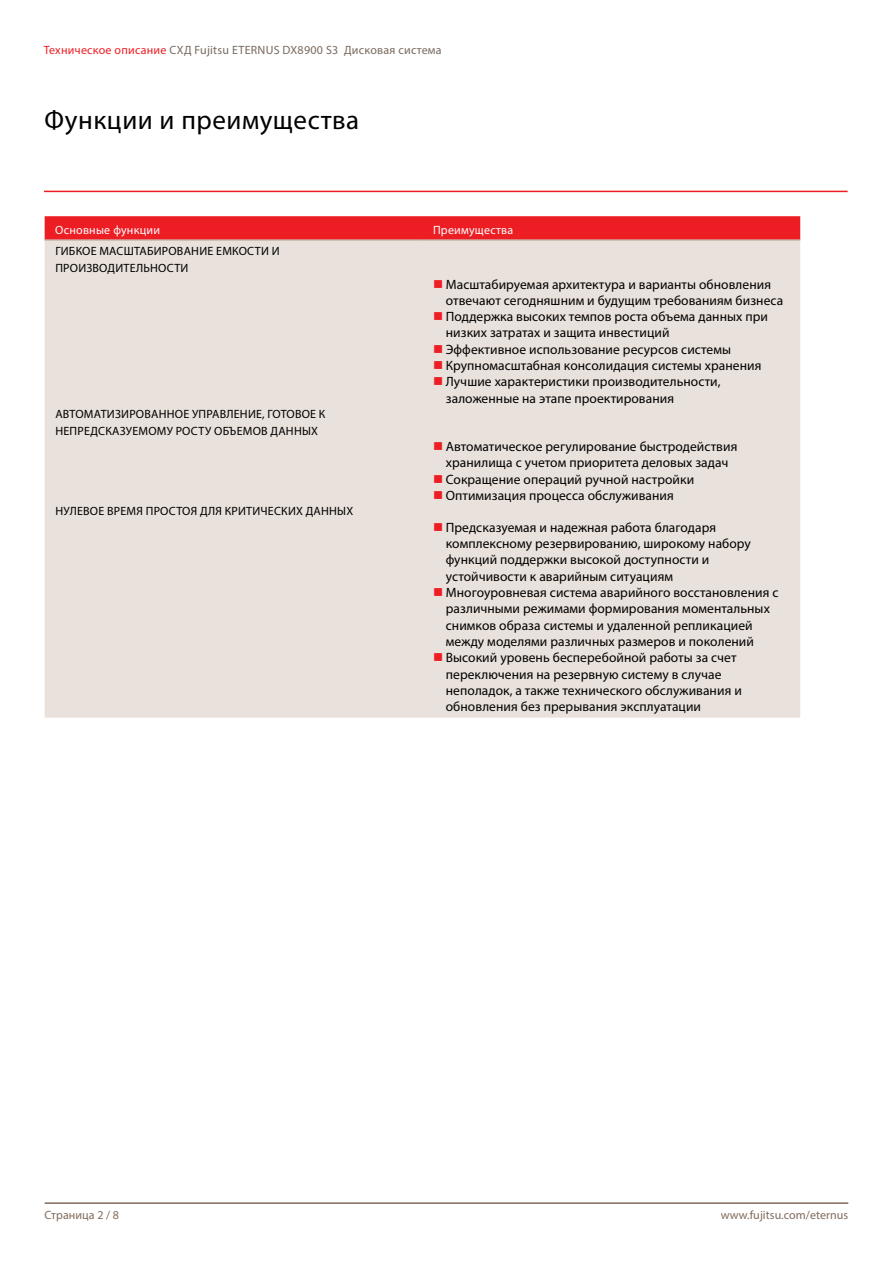
<style>
.page{position:relative;width:893px;height:1263px;background:#fff}
.page>*{position:absolute;margin:0;border:0;box-sizing:border-box;transform-origin:0 0}
.t1{font:27px "Myriad Pro";letter-spacing:.02em;color:#000}
.t2{font:13.5px/16.4px "Myriad Pro";letter-spacing:.005em;color:#000}
.t3{font:12px/16.5px "Myriad Pro";letter-spacing:.02em;color:#000}
.t4{font:12px "Myriad Pro";letter-spacing:.02em;color:#79695e}
.t5{font:12px "Myriad Pro";letter-spacing:.005em;color:#806b5b}
.t6{font:12px "Myriad Pro";letter-spacing:.02em;color:#fff}
.s1{color:#ed1d24}
</style>
<div class="page">
<hr style="left:45px;top:1202px;width:803px;height:2px;background:#806b5b">
<div style="left:45px;top:216px;width:755px;height:23px;background:#ed1d24"></div>
<div style="left:45px;top:241px;width:755px;height:477px;background:#e9e1db"></div>
<hr style="left:45px;top:239px;width:377px;height:2px;background:#c9bbb0">
<hr style="left:422px;top:239px;width:378px;height:2px;background:#c9bbb0">
<hr style="left:44px;top:191px;width:804px;height:1px;background:#ed1d24">
<svg style="left:434px;top:280px;width:8px;height:7px"></svg>
<svg style="left:434px;top:312px;width:8px;height:8px"></svg>
<svg style="left:434px;top:345px;width:8px;height:8px"></svg>
<svg style="left:434px;top:361px;width:8px;height:8px"></svg>
<svg style="left:434px;top:377px;width:8px;height:8px"></svg>
<svg style="left:434px;top:442px;width:8px;height:8px"></svg>
<svg style="left:434px;top:475px;width:8px;height:8px"></svg>
<svg style="left:434px;top:491px;width:8px;height:8px"></svg>
<svg style="left:434px;top:523px;width:8px;height:8px"></svg>
<svg style="left:434px;top:588px;width:8px;height:8px"></svg>
<svg style="left:434px;top:653px;width:8px;height:8px"></svg>
<p class="t4" style="left:44px;top:43px;width:399px"><span class="s1">Техническое описание</span> СХД Fujitsu ETERNUS DX8900 S3 Дисковая система</p>
<h1 class="t1" style="left:45px;top:103px;width:316px">Функции и преимущества</h1>
<p class="t6" style="left:55px;top:222px;width:106px">Основные функции</p>
<p class="t6" style="left:433px;top:222px;width:82px">Преимущества</p>
<p class="t3" style="left:55px;top:243px;width:226px">ГИБКОЕ МАСШТАБИРОВАНИЕ ЕМКОСТИ И<br>ПРОИЗВОДИТЕЛЬНОСТИ</p>
<p class="t2" style="left:446px;top:276px;width:339px">Масштабируемая архитектура и варианты обновления отвечают сегодняшним и будущим требованиям бизнеса Поддержка высоких темпов роста объема данных при низких затратах и защита инвестиций<br>Эффективное использование ресурсов системы Крупномасштабная консолидация системы хранения Лучшие характеристики производительности, заложенные на этапе проектирования</p>
<p class="t3" style="left:55px;top:406px;width:271px">АВТОМАТИЗИРОВАННОЕ УПРАВЛЕНИЕ, ГОТОВОЕ К<br>НЕПРЕДСКАЗУЕМОМУ РОСТУ ОБЪЕМОВ ДАННЫХ</p>
<p class="t2" style="left:446px;top:438px;width:293px">Автоматическое регулирование быстродействия хранилища с учетом приоритета деловых задач Сокращение операций ручной настройки Оптимизация процесса обслуживания</p>
<p class="t3" style="left:55px;top:503px;width:299px">НУЛЕВОЕ ВРЕМЯ ПРОСТОЯ ДЛЯ КРИТИЧЕСКИХ ДАННЫХ</p>
<p class="t2" style="left:446px;top:519px;width:334px">Предсказуемая и надежная работа благодаря комплексному резервированию, широкому набору функций поддержки высокой доступности и устойчивости к аварийным ситуациям<br>Многоуровневая система аварийного восстановления с различными режимами формирования моментальных снимков образа системы и удаленной репликацией между моделями различных размеров и поколений Высокий уровень бесперебойной работы за счет переключения на резервную систему в случае неполадок, а также технического обслуживания и обновления без прерывания эксплуатации</p>
<p class="t5" style="left:45px;top:1207px;width:76px">Страница 2 / 8</p>
<p class="t5" style="left:721px;top:1207px;width:129px">www.fujitsu.com/eternus</p>
</div>
